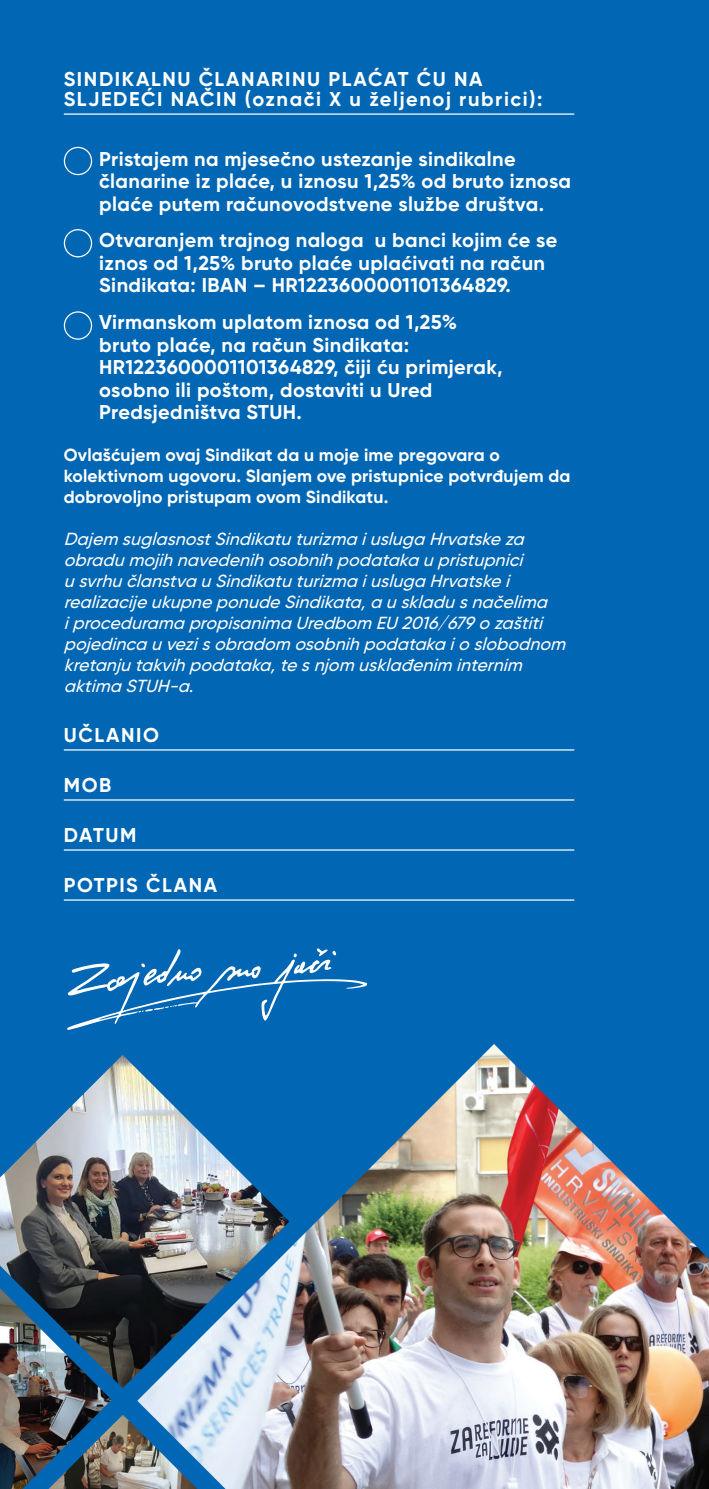
<style>
.page{position:relative;width:709px;height:1489px;background:#fff}
.page>*{position:absolute;margin:0;border:0;box-sizing:border-box;transform-origin:0 0}
.t1{font:700 20px/22.5px "Gilroy";letter-spacing:.02em;color:#fff}
.t2{font:700 20px/20px "Gilroy";letter-spacing:.08em;color:#fff}
.t3{font:italic 500 17.5px/21px "Gilroy";letter-spacing:.01em;color:#fff}
.t4{font:700 17.5px/21px "Gilroy";letter-spacing:.01em;color:#fff}
.s1{font-style:normal}
</style>
<div class="page">
<div style="left:0;top:0;width:709px;height:1488px;background:#0166b3"></div>
<svg style="left:67px;top:948px;width:300px;height:81px"></svg>
<hr style="left:64px;top:113px;width:510px;height:2px;background:#fff">
<hr style="left:64px;top:749px;width:510px;height:1px;background:#fff">
<hr style="left:64px;top:799px;width:510px;height:1px;background:#fff">
<hr style="left:64px;top:849px;width:510px;height:1px;background:#fff">
<hr style="left:64px;top:899px;width:510px;height:1px;background:#fff">
<img style="left:0;top:1055px;width:137px;height:332px">
<img style="left:0;top:1288px;width:112px;height:200px">
<img style="left:137px;top:1044px;width:572px;height:444px">
<img style="left:48px;top:1414px;width:149px;height:74px">
<div style="left:64px;top:147px;width:28px;height:28px;border:1px solid #fff;border-radius:50%"></div>
<div style="left:64px;top:311px;width:28px;height:29px;border:1px solid #fff;border-radius:50%"></div>
<div style="left:64px;top:229px;width:28px;height:28px;border:1px solid #fff;border-radius:50%"></div>
<p class="t2" style="left:64px;top:69px;width:480px">SINDIKALNU ČLANARINU PLAĆAT ĆU NA<br>SLJEDEĆI NAČIN (označi X u željenoj rubrici):</p>
<p class="t1" style="left:99px;top:147px;width:473px">Pristajem na mjesečno ustezanje sindikalne članarine iz plaće, u iznosu 1,25% od bruto iznosa plaće putem računovodstvene službe društva.</p>
<p class="t1" style="left:99px;top:229px;width:459px">Otvaranjem trajnog naloga u banci kojim će se iznos od 1,25% bruto plaće uplaćivati na račun<br>Sindikata: IBAN – HR1223600001101364829.</p>
<p class="t1" style="left:99px;top:310px;width:405px">Virmanskom uplatom iznosa od 1,25% bruto plaće, na račun Sindikata:<br>HR1223600001101364829, čiji ću primjerak, osobno ili poštom, dostaviti u Ured Predsjedništva STUH.</p>
<p class="t4" style="left:64px;top:444px;width:508px">Ovlašćujem ovaj Sindikat da u moje ime pregovara o kolektivnom ugovoru. Slanjem ove pristupnice potvrđujem da dobrovoljno pristupam ovom Sindikatu.</p>
<p class="t3" style="left:64px;top:528px;width:508px">Dajem suglasnostSindikatuturizma iusluga Hrvatske za obradumojihnavedenihosobnihpodataka upristupnici usvrhučlanstva uSindikatuturizma iusluga Hrvatske i realizacije ukupne ponude Sindikata,a uskladusnačelima iprocedurama propisanima Uredbom EU 2016/679o zaštiti pojedinca uvezisobradom osobnihpodataka io slobodnom kretanjutakvihpodataka,te snjom usklađenim internim aktima STUH-a<span class="s1">.</span></p>
<p class="t2" style="left:64px;top:725px;width:97px">UČLANIO</p>
<p class="t1" style="left:64px;top:773px;width:49px">MOB</p>
<p class="t1" style="left:64px;top:823px;width:74px">DATUM</p>
<p class="t2" style="left:64px;top:875px;width:155px">POTPIS ČLANA</p>
</div>
